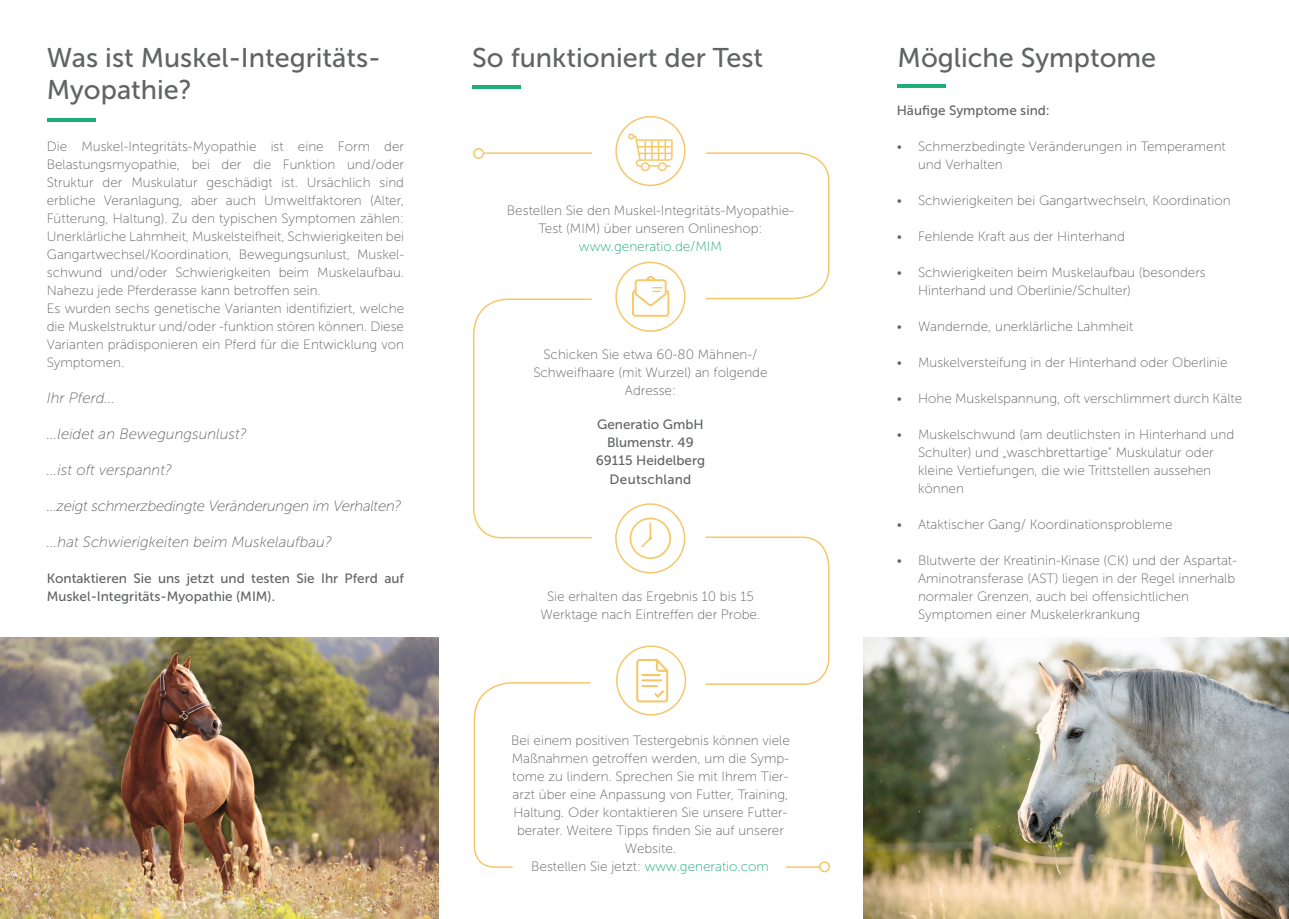
<style>
.page{position:relative;width:1289px;height:919px;background:#fff}
.page>*{position:absolute;margin:0;border:0;box-sizing:border-box;transform-origin:0 0}
.t1{font:27px/32.4px "Museo Sans 500";color:#616463}
.t2{font:italic 15px "Museo Sans 100";color:#616463}
.t3{font:italic 15px "Museo Sans 100";letter-spacing:-.02em;color:#616463}
.t4{font:13.5px/18px "Museo Sans 100";color:#616463}
.t5{font:13.5px/18px "Museo Sans 500";color:#616463}
.t6{font:13.5px "Museo Sans 100";color:#1eae78}
.s1{color:#1eae78}
</style>
<div class="page">
<hr style="left:47px;top:119px;width:48px;height:3px;background:#1eae78">
<img style="left:863px;top:637px;width:425px;height:281px">
<img style="left:0;top:637px;width:438px;height:281px">
<hr style="left:472px;top:85px;width:49px;height:3px;background:#1eae78">
<svg style="left:628px;top:133px;width:44px;height:38px"></svg>
<hr style="left:484px;top:152px;width:108px;height:2px;background:#f5c769">
<svg style="left:705px;top:152px;width:125px;height:148px"></svg>
<div style="left:473px;top:148px;width:11px;height:11px;border:2px solid #f5c769;border-radius:50%"></div>
<svg style="left:705px;top:536px;width:125px;height:149px"></svg>
<svg style="left:473px;top:682px;width:118px;height:186px"></svg>
<hr style="left:786px;top:866px;width:33px;height:1px;background:#f5c769">
<div style="left:819px;top:861px;width:11px;height:11px;border:2px solid #f5c769;border-radius:50%"></div>
<div style="left:616px;top:645px;width:70px;height:70px;border:2px solid #f5c769;border-radius:50%"></div>
<div style="left:615px;top:116px;width:70px;height:70px;border:2px solid #f5c769;border-radius:50%"></div>
<div style="left:615px;top:261px;width:70px;height:71px;border:2px solid #f5c769;border-radius:50%"></div>
<div style="left:615px;top:503px;width:70px;height:70px;border:2px solid #f5c769;border-radius:50%"></div>
<hr style="left:897px;top:85px;width:49px;height:3px;background:#1eae78">
<svg style="left:629px;top:517px;width:42px;height:42px"></svg>
<svg style="left:472px;top:298px;width:120px;height:241px"></svg>
<svg style="left:636px;top:659px;width:32px;height:43px"></svg>
<svg style="left:632px;top:276px;width:37px;height:41px"></svg>
<h1 class="t1" style="left:47px;top:42px;width:335px">Was ist Muskel-Integritäts-<br>Myopathie?</h1>
<p class="t4" style="left:47px;top:137px;width:359px">Die Muskel-Integritäts-Myopathie ist eine Form der Belastungsmyopathie, bei der die Funktion und/oder Struktur der Muskulatur geschädigt ist. Ursächlich sind erbliche Veranlagung, aber auch Umweltfaktoren (Alter, Fütterung, Haltung). Zu den typischen Symptomen zählen:<br>Unerklärliche Lahmheit, Muskelsteifheit, Schwierigkeiten bei Gangartwechsel/Koordination, Bewegungsunlust, Muskel&shy;schwund und/oder Schwierigkeiten beim Muskelaufbau.<br>Nahezu jede Pferderasse kann betroffen sein.<br>Es wurden sechs genetische Varianten identifiziert, welche die Muskelstruktur und/oder -funktion stören können. Diese Varianten prädisponieren ein Pferd für die Entwicklung von Symptomen.</p>
<p class="t2" style="left:47px;top:390px;width:70px">Ihr Pferd...</p>
<p class="t2" style="left:47px;top:426px;width:201px">...leidet an Bewegungsunlust?</p>
<p class="t2" style="left:47px;top:462px;width:127px">...ist oft verspannt?</p>
<p class="t3" style="left:47px;top:498px;width:356px">...zeigt schmerzbedingte Veränderungen im Verhalten?</p>
<p class="t2" style="left:47px;top:534px;width:287px">...hat Schwierigkeiten beim Muskelaufbau?</p>
<p class="t5" style="left:47px;top:569px;width:359px">Kontaktieren Sie uns jetzt und testen Sie Ihr Pferd auf<br>Muskel-Integritäts-Myopathie (MIM).</p>
<h1 class="t1" style="left:472px;top:42px;width:292px">So funktioniert der Test</h1>
<p class="t4" style="left:507px;top:201px;width:288px;text-align:center">Bestellen Sie den Muskel-Integritäts-Myopathie-<br>Test (MIM) über unseren Onlineshop:</p>
<p class="t6" style="left:579px;top:239px;width:144px">www.generatio.de/MIM</p>
<p class="t4" style="left:533px;top:345px;width:236px;text-align:center">Schicken Sie etwa 60-80 Mähnen-/<br>Schweifhaare (mit Wurzel) an folgende<br>Adresse:</p>
<p class="t5" style="left:595px;top:416px;width:111px;text-align:center">Generatio GmbH<br>Blumenstr. 49<br>69115 Heidelberg<br>Deutschland</p>
<p class="t4" style="left:540px;top:587px;width:221px;text-align:center">Sie erhalten das Ergebnis 10 bis 15<br>Werktage nach Eintreffen der Probe.</p>
<p class="t4" style="left:511px;top:731px;width:280px;text-align:center">Bei einem positiven Testergebnis können viele Maßnahmen getroffen werden, um die Symp&shy;tome zu lindern. Sprechen Sie mit Ihrem Tier&shy;arzt über eine Anpassung von Futter, Training, Haltung. Oder kontaktieren Sie unsere Futter&shy;berater. Weitere Tipps finden Sie auf unserer Website.<br>Bestellen Sie jetzt: <span class="s1">www.generatio.com</span></p>
<h1 class="t1" style="left:897px;top:42px;width:260px">Mögliche Symptome</h1>
<p class="t5" style="left:896px;top:101px;width:155px">Häufige Symptome sind:</p>
<p class="t4" style="left:918px;top:137px;width:309px;text-indent:-21px">• Schmerzbedingte Veränderungen in Temperament und Verhalten</p>
<p class="t4" style="left:896px;top:191px;width:335px">• Schwierigkeiten bei Gangartwechseln, Koordination</p>
<p class="t4" style="left:896px;top:227px;width:230px">• Fehlende Kraft aus der Hinterhand</p>
<p class="t4" style="left:918px;top:263px;width:289px;text-indent:-21px">• Schwierigkeiten beim Muskelaufbau (besonders<br>Hinterhand und Oberlinie/Schulter)</p>
<p class="t4" style="left:896px;top:317px;width:238px">• Wandernde, unerklärliche Lahmheit</p>
<p class="t4" style="left:896px;top:353px;width:332px">• Muskelversteifung in der Hinterhand oder Oberlinie</p>
<p class="t4" style="left:896px;top:389px;width:347px">• Hohe Muskelspannung, oft verschlimmert durch Kälte</p>
<p class="t4" style="left:918px;top:425px;width:317px;text-indent:-21px">• Muskelschwund (am deutlichsten in Hinterhand und Schulter) und „waschbrettartige“ Muskulatur oder kleine Vertiefungen, die wie Trittstellen aussehen können</p>
<p class="t4" style="left:896px;top:515px;width:277px">• Ataktischer Gang/ Koordinationsprobleme</p>
<p class="t4" style="left:918px;top:551px;width:320px;text-indent:-21px">• Blutwerte der Kreatinin-Kinase (CK) und der Aspartat-Aminotransferase (AST) liegen in der Regel innerhalb normaler Grenzen, auch bei offensichtlichen Symptomen einer Muskelerkrankung</p>
</div>
